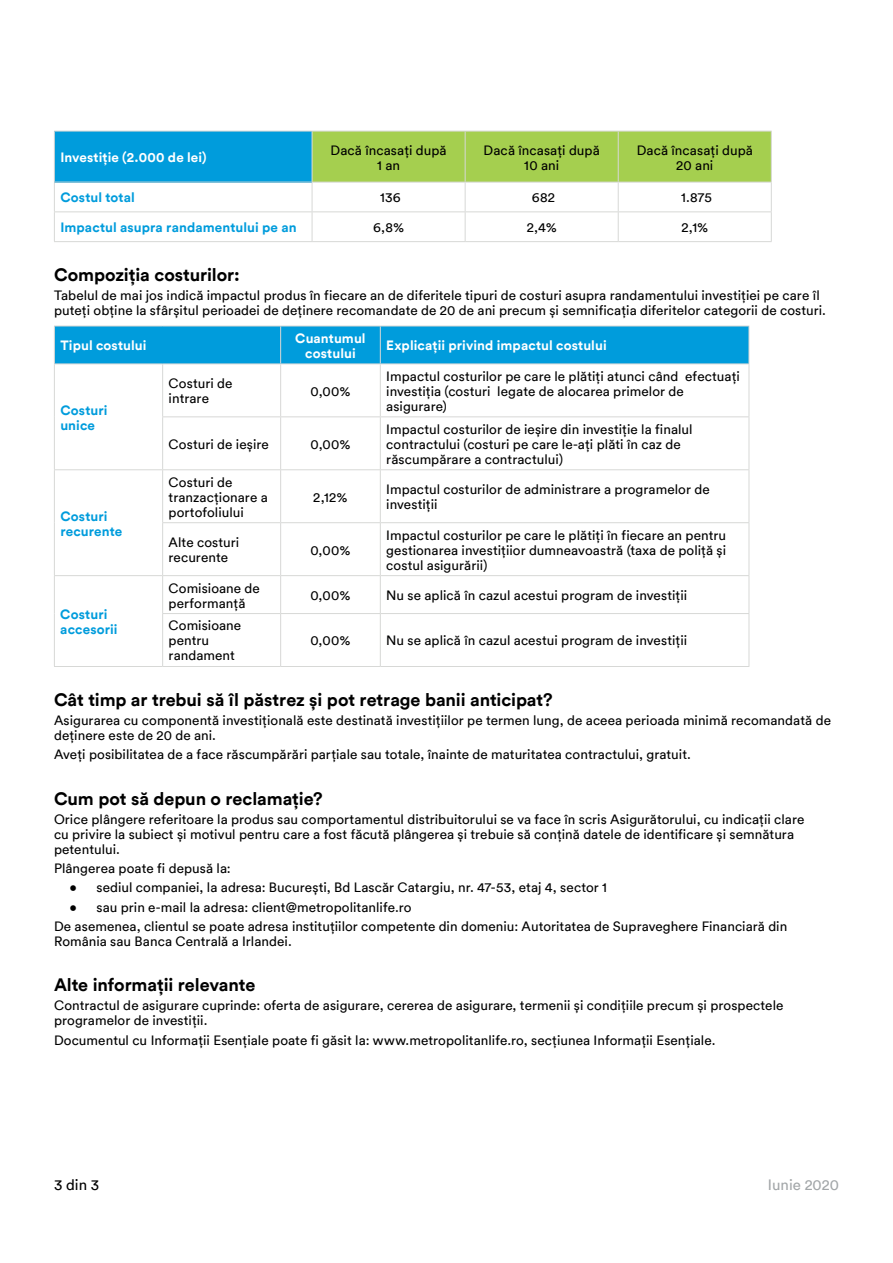
<style>
.page{position:relative;width:893px;height:1263px;background:#fff}
.page>*{position:absolute;margin:0;border:0;box-sizing:border-box;transform-origin:0 0}
.t1{font:700 18px "Circular";letter-spacing:-.005em;color:#000}
.t2{font:15px "Circular";color:#a3a7a9}
.t3{font:15px "Circular";color:#000}
.t4{font:13.5px/15px "Circular";letter-spacing:.005em;color:#000}
.t5{font:700 13.5px/15px "Circular";letter-spacing:.005em;color:#009cdc}
.t6{font:700 13.5px/15px "Circular";letter-spacing:.005em;color:#fff;text-align:center}
</style>
<div class="page">
<div style="left:54px;top:131px;width:258px;height:51px;background:#009cdc"></div>
<hr style="left:54px;top:131px;width:258px;height:1px;background:#d7d8d6">
<hr style="left:54px;top:131px;width:1px;height:51px;background:#d7d8d6">
<hr style="left:54px;top:182px;width:258px;height:1px;background:#d7d8d6">
<hr style="left:54px;top:211px;width:258px;height:1px;background:#d7d8d6">
<svg style="left:54px;top:182px;width:1px;height:59px"></svg>
<svg style="left:312px;top:131px;width:460px;height:110px"></svg>
<hr style="left:54px;top:241px;width:258px;height:1px;background:#d7d8d6">
<hr style="left:312px;top:241px;width:153px;height:1px;background:#d7d8d6">
<hr style="left:465px;top:241px;width:153px;height:1px;background:#d7d8d6">
<hr style="left:618px;top:241px;width:154px;height:1px;background:#d7d8d6">
<div style="left:55px;top:327px;width:694px;height:37px;background:#009cdc"></div>
<hr style="left:54px;top:326px;width:109px;height:1px;background:#d7d8d6">
<hr style="left:54px;top:326px;width:1px;height:38px;background:#d7d8d6">
<hr style="left:163px;top:326px;width:118px;height:1px;background:#d7d8d6">
<hr style="left:281px;top:326px;width:99px;height:1px;background:#d7d8d6">
<hr style="left:280px;top:326px;width:1px;height:38px;background:#d7d8d6">
<hr style="left:380px;top:326px;width:369px;height:1px;background:#d7d8d6">
<hr style="left:380px;top:326px;width:1px;height:38px;background:#d7d8d6">
<hr style="left:749px;top:326px;width:1px;height:38px;background:#d7d8d6">
<hr style="left:54px;top:364px;width:109px;height:1px;background:#d7d8d6">
<hr style="left:54px;top:364px;width:1px;height:53px;background:#d7d8d6">
<hr style="left:163px;top:364px;width:118px;height:1px;background:#d7d8d6">
<hr style="left:162px;top:364px;width:1px;height:52px;background:#d7d8d6">
<hr style="left:281px;top:364px;width:99px;height:1px;background:#d7d8d6">
<hr style="left:280px;top:364px;width:1px;height:52px;background:#d7d8d6">
<hr style="left:380px;top:364px;width:369px;height:1px;background:#d7d8d6">
<hr style="left:380px;top:364px;width:1px;height:52px;background:#d7d8d6">
<hr style="left:749px;top:364px;width:1px;height:52px;background:#d7d8d6">
<hr style="left:54px;top:417px;width:1px;height:52px;background:#d7d8d6">
<hr style="left:162px;top:416px;width:119px;height:1px;background:#d7d8d6">
<hr style="left:162px;top:417px;width:1px;height:52px;background:#d7d8d6">
<hr style="left:281px;top:416px;width:99px;height:1px;background:#d7d8d6">
<hr style="left:280px;top:417px;width:1px;height:52px;background:#d7d8d6">
<hr style="left:380px;top:416px;width:369px;height:1px;background:#d7d8d6">
<hr style="left:380px;top:417px;width:1px;height:52px;background:#d7d8d6">
<hr style="left:749px;top:417px;width:1px;height:52px;background:#d7d8d6">
<hr style="left:54px;top:469px;width:109px;height:1px;background:#d7d8d6">
<hr style="left:54px;top:470px;width:1px;height:53px;background:#d7d8d6">
<hr style="left:163px;top:469px;width:118px;height:1px;background:#d7d8d6">
<hr style="left:162px;top:470px;width:1px;height:52px;background:#d7d8d6">
<hr style="left:281px;top:469px;width:99px;height:1px;background:#d7d8d6">
<hr style="left:280px;top:470px;width:1px;height:52px;background:#d7d8d6">
<hr style="left:380px;top:469px;width:369px;height:1px;background:#d7d8d6">
<hr style="left:380px;top:470px;width:1px;height:52px;background:#d7d8d6">
<hr style="left:749px;top:470px;width:1px;height:52px;background:#d7d8d6">
<hr style="left:54px;top:523px;width:1px;height:52px;background:#d7d8d6">
<hr style="left:162px;top:522px;width:119px;height:1px;background:#d7d8d6">
<hr style="left:162px;top:523px;width:1px;height:52px;background:#d7d8d6">
<hr style="left:281px;top:522px;width:99px;height:1px;background:#d7d8d6">
<hr style="left:280px;top:523px;width:1px;height:52px;background:#d7d8d6">
<hr style="left:380px;top:522px;width:369px;height:1px;background:#d7d8d6">
<hr style="left:380px;top:523px;width:1px;height:52px;background:#d7d8d6">
<hr style="left:749px;top:523px;width:1px;height:52px;background:#d7d8d6">
<hr style="left:54px;top:575px;width:109px;height:1px;background:#d7d8d6">
<hr style="left:54px;top:576px;width:1px;height:37px;background:#d7d8d6">
<hr style="left:163px;top:575px;width:118px;height:1px;background:#d7d8d6">
<hr style="left:162px;top:576px;width:1px;height:37px;background:#d7d8d6">
<hr style="left:281px;top:575px;width:99px;height:1px;background:#d7d8d6">
<hr style="left:280px;top:576px;width:1px;height:37px;background:#d7d8d6">
<hr style="left:380px;top:575px;width:369px;height:1px;background:#d7d8d6">
<hr style="left:380px;top:576px;width:1px;height:37px;background:#d7d8d6">
<hr style="left:749px;top:576px;width:1px;height:37px;background:#d7d8d6">
<hr style="left:54px;top:613px;width:1px;height:53px;background:#d7d8d6">
<hr style="left:162px;top:613px;width:119px;height:1px;background:#d7d8d6">
<hr style="left:162px;top:614px;width:1px;height:52px;background:#d7d8d6">
<hr style="left:281px;top:613px;width:99px;height:1px;background:#d7d8d6">
<hr style="left:280px;top:614px;width:1px;height:52px;background:#d7d8d6">
<hr style="left:380px;top:613px;width:369px;height:1px;background:#d7d8d6">
<hr style="left:380px;top:614px;width:1px;height:52px;background:#d7d8d6">
<hr style="left:749px;top:614px;width:1px;height:52px;background:#d7d8d6">
<hr style="left:54px;top:666px;width:109px;height:1px;background:#d7d8d6">
<hr style="left:163px;top:666px;width:118px;height:1px;background:#d7d8d6">
<hr style="left:281px;top:666px;width:99px;height:1px;background:#d7d8d6">
<hr style="left:380px;top:666px;width:369px;height:1px;background:#d7d8d6">
<p class="t6" style="left:60px;top:149px;width:148px">Investiție (2.000 de lei)</p>
<p class="t4" style="left:330px;top:142px;width:118px;text-align:center">Dacă încasați după<br>1 an</p>
<p class="t4" style="left:484px;top:142px;width:118px;text-align:center">Dacă încasați după<br>10 ani</p>
<p class="t4" style="left:637px;top:142px;width:118px;text-align:center">Dacă încasați după<br>20 ani</p>
<p class="t5" style="left:60px;top:190px;width:76px">Costul total</p>
<p class="t4" style="left:380px;top:190px;width:22px">136</p>
<p class="t4" style="left:532px;top:190px;width:25px">682</p>
<p class="t4" style="left:681px;top:190px;width:32px">1.875</p>
<p class="t5" style="left:60px;top:219px;width:238px">Impactul asupra randamentului pe an</p>
<p class="t4" style="left:373px;top:219px;width:32px">6,8%</p>
<p class="t4" style="left:527px;top:219px;width:32px">2,4%</p>
<p class="t4" style="left:681px;top:219px;width:28px">2,1%</p>
<h1 class="t1" style="left:54px;top:262px;width:187px">Compoziția costurilor:</h1>
<p class="t4" style="left:54px;top:288px;width:773px">Tabelul de mai jos indică impactul produs în fiecare an de diferitele tipuri de costuri asupra randamentului investiției pe care îl puteți obține la sfârșitul perioadei de deținere recomandate de 20 de ani precum și semnificația diferitelor categorii de costuri.</p>
<p class="t6" style="left:60px;top:338px;width:88px">Tipul costului</p>
<p class="t6" style="left:295px;top:330px;width:72px">Cuantumul costului</p>
<p class="t6" style="left:386px;top:338px;width:222px">Explicații privind impactul costului</p>
<p class="t5" style="left:60px;top:402px;width:49px">Costuri unice</p>
<p class="t5" style="left:60px;top:508px;width:64px">Costuri recurente</p>
<p class="t5" style="left:60px;top:606px;width:59px">Costuri accesorii</p>
<p class="t4" style="left:169px;top:375px;width:65px">Costuri de intrare</p>
<p class="t4" style="left:310px;top:383px;width:42px">0,00%</p>
<p class="t4" style="left:169px;top:436px;width:102px">Costuri de ieșire</p>
<p class="t4" style="left:310px;top:436px;width:42px">0,00%</p>
<p class="t4" style="left:386px;top:368px;width:355px">Impactul costurilor pe care le plătiți atunci când efectuați investiția (costuri legate de alocarea primelor de asigurare)</p>
<p class="t4" style="left:386px;top:421px;width:308px">Impactul costurilor de ieșire din investiție la finalul contractului (costuri pe care le-ați plăti în caz de răscumpărare a contractului)</p>
<p class="t4" style="left:169px;top:474px;width:101px">Costuri de tranzacționare a portofoliului</p>
<p class="t4" style="left:313px;top:489px;width:36px">2,12%</p>
<p class="t4" style="left:386px;top:481px;width:325px">Impactul costurilor de administrare a programelor de investiții</p>
<p class="t4" style="left:169px;top:534px;width:72px">Alte costuri recurente</p>
<p class="t4" style="left:310px;top:542px;width:42px">0,00%</p>
<p class="t4" style="left:386px;top:527px;width:341px;text-align:justify">Impactul costurilor pe care le plătiți în fiecare an pentru gestionarea investițiior dumneavoastră (taxa de poliță și costul asigurării)</p>
<p class="t4" style="left:169px;top:580px;width:93px">Comisioane de performanță</p>
<p class="t4" style="left:310px;top:587px;width:42px">0,00%</p>
<p class="t4" style="left:386px;top:587px;width:302px">Nu se aplică în cazul acestui program de investiții</p>
<p class="t4" style="left:169px;top:618px;width:74px">Comisioane pentru randament</p>
<p class="t4" style="left:310px;top:633px;width:42px">0,00%</p>
<p class="t4" style="left:386px;top:633px;width:302px">Nu se aplică în cazul acestui program de investiții</p>
<h1 class="t1" style="left:54px;top:687px;width:500px">Cât timp ar trebui să îl păstrez și pot retrage banii anticipat?</h1>
<p class="t4" style="left:54px;top:712px;width:778px">Asigurarea cu componentă investițională este destinată investițiilor pe termen lung, de aceea perioada minimă recomandată de deținere este de 20 de ani.</p>
<p class="t4" style="left:54px;top:747px;width:638px">Aveți posibilitatea de a face răscumpărări parțiale sau totale, înainte de maturitatea contractului, gratuit.</p>
<h1 class="t1" style="left:54px;top:786px;width:270px">Cum pot să depun o reclamație?</h1>
<p class="t4" style="left:54px;top:811px;width:752px">Orice plângere referitoare la produs sau comportamentul distribuitorului se va face în scris Asigurătorului, cu indicații clare cu privire la subiect și motivul pentru care a fost făcută plângerea și trebuie să conțină datele de identificare și semnătura petentului.</p>
<p class="t4" style="left:54px;top:860px;width:178px">Plângerea poate fi depusă la:</p>
<p class="t4" style="left:70px;top:879px;width:539px">• sediul companiei, la adresa: București, Bd Lascăr Catargiu, nr. 47-53, etaj 4, sector 1</p>
<p class="t4" style="left:54px;top:897px;width:735px;line-height:19.2px;text-indent:16px">• sau prin e-mail la adresa: client@metropolitanlife.ro<br>De asemenea, clientul se poate adresa instituțiilor competente din domeniu: Autoritatea de Supraveghere Financiară din</p>
<p class="t4" style="left:54px;top:933px;width:239px">România sau Banca Centrală a Irlandei.</p>
<h1 class="t1" style="left:54px;top:972px;width:203px">Alte informații relevante</h1>
<p class="t4" style="left:54px;top:997px;width:731px">Contractul de asigurare cuprinde: oferta de asigurare, cererea de asigurare, termenii și condițiile precum și prospectele programelor de investiții.</p>
<p class="t4" style="left:54px;top:1032px;width:663px">Documentul cu Informații Esențiale poate fi găsit la: www.metropolitanlife.ro, secțiunea Informații Esențiale.</p>
<p class="t3" style="left:54px;top:1175px;width:47px">3 din 3</p>
<p class="t2" style="left:768px;top:1175px;width:73px">Iunie 2020</p>
</div>
